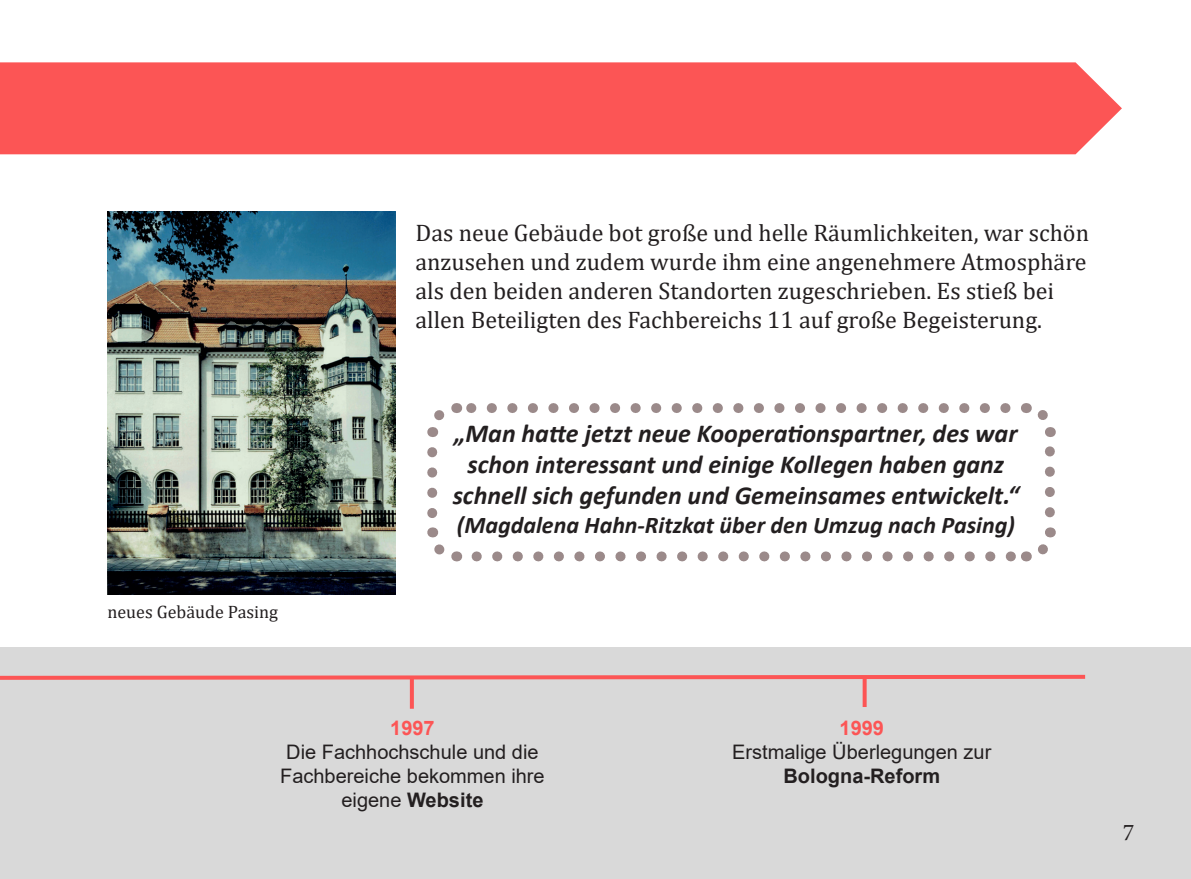
<style>
.page{position:relative;width:1191px;height:879px;background:#fff}
.page>*{position:absolute;margin:0;border:0;box-sizing:border-box;transform-origin:0 0}
.t1{font:italic 700 26px/31.2px "Calibri";color:#231f20;text-align:center}
.t2{font:24px/28.8px "Cambria";color:#231f20}
.t3{font:italic 700 24px "Calibri";color:#231f20}
.t4{font:24px "Minion Pro";color:#231f20}
.t5{font:20px/24px "Arial";color:#231f20;text-align:center}
.t6{font:700 20px "Arial";color:#231f20}
.t7{font:700 20px "Arial";color:#fc5555}
.t8{font:18px "Cambria";color:#231f20}
.s1{font-weight:700}
</style>
<div class="page">
<div style="left:0;top:62px;width:1122px;height:93px;background:#fc5555"></div>
<div style="left:0;top:647px;width:1191px;height:232px;background:#d9d9d9"></div>
<img style="left:107px;top:212px;width:289px;height:382px">
<svg style="left:0;top:674px;width:1086px;height:9px"></svg>
<svg style="left:410px;top:678px;width:4px;height:31px"></svg>
<svg style="left:862px;top:676px;width:4px;height:31px"></svg>
<svg style="left:476px;top:551px;width:539px;height:10px"></svg>
<svg style="left:466px;top:403px;width:539px;height:10px"></svg>
<svg style="left:427px;top:452px;width:33px;height:110px"></svg>
<svg style="left:1025px;top:527px;width:31px;height:35px"></svg>
<svg style="left:1022px;top:403px;width:34px;height:109px"></svg>
<svg style="left:427px;top:403px;width:30px;height:34px"></svg>
<p class="t8" style="left:107px;top:601px;width:172px">neues Gebäude Pasing</p>
<p class="t2" style="left:415px;top:218px;width:675px">Das neue Gebäude bot große und helle Räumlichkeiten, war schön anzusehen und zudem wurde ihm eine angenehmere Atmosphäre als den beiden anderen Standorten zugeschrieben. Es stieß bei allen Beteiligten des Fachbereichs 11 auf große Begeisterung.</p>
<p class="t1" style="left:453px;top:417px;width:568px">„Man hatte jetzt neue Kooperationspartner, des war schon interessant und einige Kollegen haben ganz schnell sich gefunden und Gemeinsames entwickelt.“</p>
<p class="t3" style="left:457px;top:508px;width:559px">(Magdalena Hahn-Ritzkat über den Umzug nach Pasing)</p>
<p class="t7" style="left:390px;top:713px;width:46px">1997</p>
<p class="t5" style="left:280px;top:739px;width:266px">Die Fachhochschule und die<br>Fachbereiche bekommen ihre eigene <span class="s1">Website</span></p>
<p class="t7" style="left:839px;top:713px;width:46px">1999</p>
<p class="t5" style="left:732px;top:739px;width:260px">Erstmalige Überlegungen zur</p>
<p class="t6" style="left:783px;top:761px;width:158px">Bologna-Reform</p>
<p class="t4" style="left:1123px;top:816px;width:13px">7</p>
</div>
